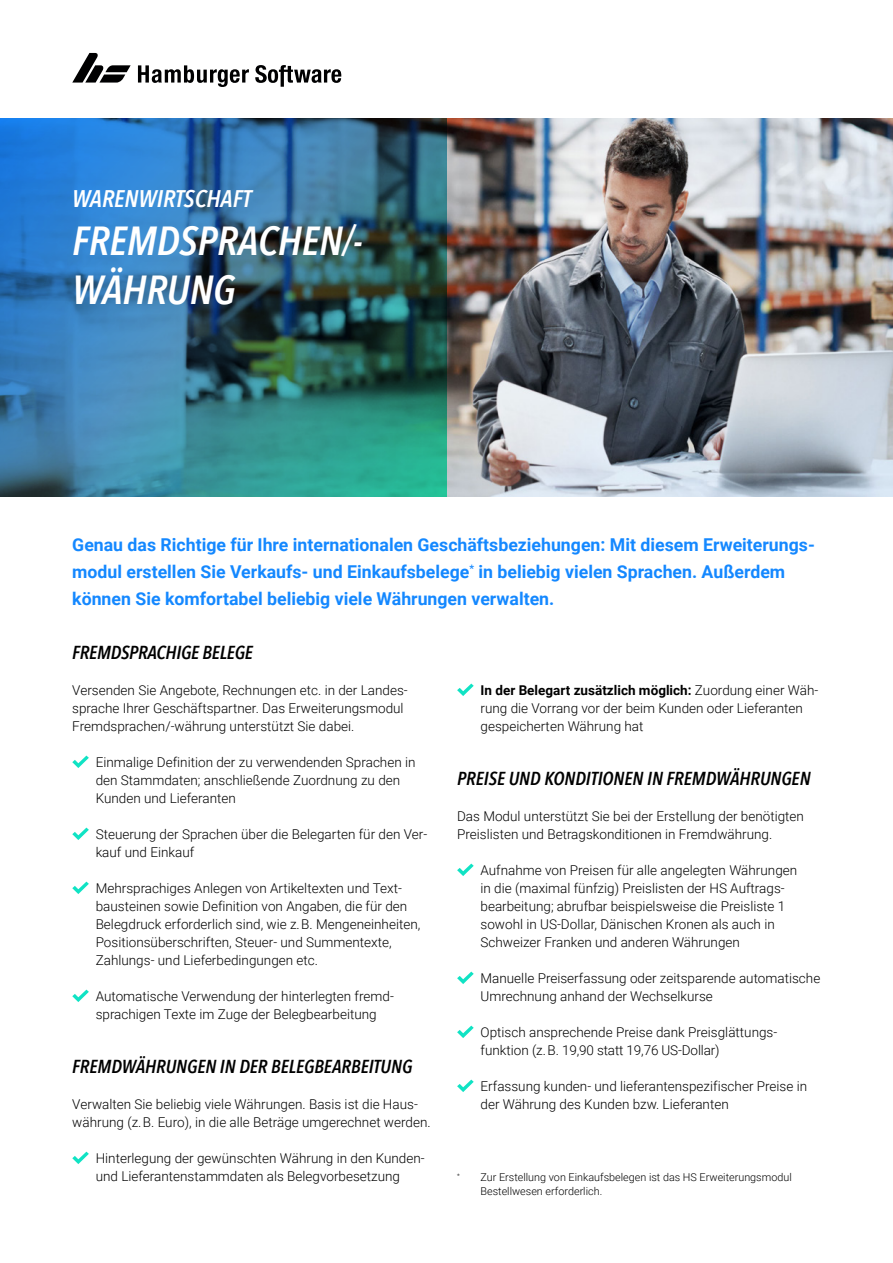
<style>
.page{position:relative;width:893px;height:1263px;background:#fff}
.page>*{position:absolute;margin:0;border:0;box-sizing:border-box;transform-origin:0 0}
.t1{font:italic 600 40.5px/48.6px "Avenir Next Condensed";color:#fff}
.t2{font:italic 600 24px "Avenir Next Condensed";color:#fff}
.t3{font:italic 600 18.75px "Avenir Next Condensed";color:#000}
.t4{font:700 17.7px/27px "Roboto";color:#1488ff}
.t5{font:300 13.5px/18px "Roboto";color:#000}
.t6{font:300 10.8px/13.5px "Roboto";color:#000}
.s1{font-weight:700}
</style>
<div class="page">
<img style="left:446px;top:118px;width:447px;height:379px">
<img style="left:0;top:118px;width:446px;height:379px">
<svg style="left:138px;top:65px;width:111px;height:22px"></svg>
<svg style="left:255px;top:65px;width:86px;height:22px"></svg>
<svg style="left:72px;top:53px;width:59px;height:30px"></svg>
<svg style="left:72px;top:755px;width:17px;height:13px"></svg>
<svg style="left:72px;top:827px;width:17px;height:13px"></svg>
<svg style="left:72px;top:881px;width:17px;height:13px"></svg>
<svg style="left:72px;top:989px;width:17px;height:13px"></svg>
<svg style="left:72px;top:1151px;width:17px;height:13px"></svg>
<svg style="left:457px;top:683px;width:17px;height:13px"></svg>
<svg style="left:457px;top:863px;width:17px;height:13px"></svg>
<svg style="left:457px;top:971px;width:17px;height:13px"></svg>
<svg style="left:457px;top:1025px;width:17px;height:13px"></svg>
<svg style="left:457px;top:1079px;width:17px;height:13px"></svg>
<h2 class="t2" style="left:72px;top:184px;width:181px">WARENWIRTSCHAFT</h2>
<h1 class="t1" style="left:72px;top:217px;width:292px">FREMDSPRACHEN/-<br>WÄHRUNG</h1>
<p class="t4" style="left:72px;top:530px;width:744px">Genau das Richtige für Ihre internationalen Geschäftsbeziehungen: Mit diesem Erweiterungs&shy;modul erstellen Sie Verkaufs- und Einkaufsbelege<sup>*</sup> in beliebig vielen Sprachen. Außerdem können Sie komfortabel beliebig viele Währungen verwalten.</p>
<h3 class="t3" style="left:72px;top:641px;width:182px">FREMDSPRACHIGE BELEGE</h3>
<p class="t5" style="left:72px;top:681px;width:337px">Versenden Sie Angebote, Rechnungen etc. in der Landes&shy;sprache Ihrer Geschäftspartner. Das Erweiterungsmodul<br>Fremdsprachen/-währung unterstützt Sie dabei.</p>
<p class="t5" style="left:96px;top:753px;width:321px">Einmalige Definition der zu verwendenden Sprachen in den Stammdaten; anschließende Zuordnung zu den<br>Kunden und Lieferanten</p>
<p class="t5" style="left:96px;top:825px;width:333px">Steuerung der Sprachen über die Belegarten für den Ver&shy;kauf und Einkauf</p>
<p class="t5" style="left:96px;top:879px;width:326px">Mehrsprachiges Anlegen von Artikeltexten und Text&shy;bausteinen sowie Definition von Angaben, die für den Belegdruck erforderlich sind, wie z. B. Mengeneinheiten, Positionsüberschriften, Steuer- und Summentexte, Zahlungs- und Lieferbedingungen etc.</p>
<p class="t5" style="left:96px;top:987px;width:299px">Automatische Verwendung der hinterlegten fremd&shy;sprachigen Texte im Zuge der Belegbearbeitung</p>
<h3 class="t3" style="left:72px;top:1055px;width:341px">FREMDWÄHRUNGEN IN DER BELEGBEARBEITUNG</h3>
<p class="t5" style="left:72px;top:1095px;width:360px">Verwalten Sie beliebig viele Währungen. Basis ist die Haus&shy;währung (z. B. Euro), in die alle Beträge umgerechnet werden.</p>
<p class="t5" style="left:96px;top:1149px;width:331px">Hinterlegung der gewünschten Währung in den Kunden&shy;und Lieferantenstammdaten als Belegvorbesetzung</p>
<p class="t5" style="left:480px;top:681px;width:339px"><span class="s1">In der Belegart zusätzlich möglich:</span> Zuordung einer Wäh&shy;rung die Vorrang vor der beim Kunden oder Lieferanten gespeicherten Währung hat</p>
<h3 class="t3" style="left:457px;top:767px;width:355px">PREISE UND KONDITIONEN IN FREMDWÄHRUNGEN</h3>
<p class="t5" style="left:457px;top:807px;width:348px">Das Modul unterstützt Sie bei der Erstellung der benötigten<br>Preislisten und Betragskonditionen in Fremdwährung.</p>
<p class="t5" style="left:480px;top:861px;width:318px">Aufnahme von Preisen für alle angelegten Währungen in die (maximal fünfzig) Preislisten der HS Auftrags&shy;bearbeitung; abrufbar beispielsweise die Preisliste 1 sowohl in US-Dollar, Dänischen Kronen als auch in Schweizer Franken und anderen Währungen</p>
<p class="t5" style="left:480px;top:969px;width:341px">Manuelle Preiserfassung oder zeitsparende automatische<br>Umrechnung anhand der Wechselkurse</p>
<p class="t5" style="left:480px;top:1023px;width:298px">Optisch ansprechende Preise dank Preisglättungs&shy;funktion (z. B. 19,90 statt 19,76 US-Dollar)</p>
<p class="t5" style="left:480px;top:1077px;width:328px">Erfassung kunden- und lieferantenspezifischer Preise in der Währung des Kunden bzw. Lieferanten</p>
<p class="t6" style="left:480px;top:1170px;width:313px;text-indent:-23px"><sup>*</sup> Zur Erstellung von Einkaufsbelegen ist das HS Erweiterungsmodul<br>Bestellwesen erforderlich.</p>
</div>
